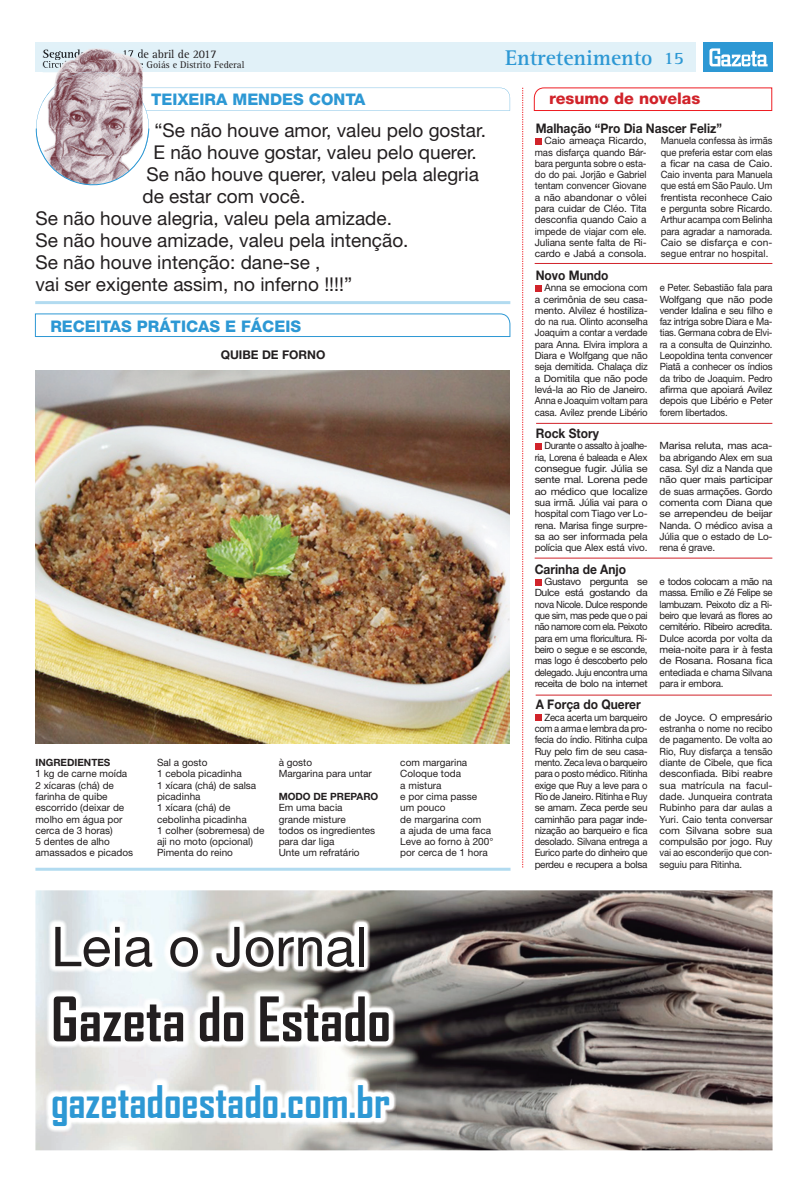
<style>
.page{position:relative;width:808px;height:1191px;background:#fff}
.page>*{position:absolute;margin:0;border:0;box-sizing:border-box;transform-origin:0 0}
.t1{font:700 58.8px "Agency FB";color:#231f20}
.t2{font:55.1px "Helvetica Neue";color:#231f20}
.t3{font:700 42.9px "Agency FB";color:#2d98d4}
.t4{font:700 22px "Rotis Serif";color:#2d98d4}
.t5{font:19px "Helvetica Neue";color:#231f20}
.t6{font:800 16px "Helvetica Neue";color:#2d98d4}
.t7{font:800 16px "Helvetica Neue";color:#d1232a}
.t8{font:700 13.2px "Helvetica Neue";color:#231f20;scale:.91 1}
.t9{font:700 12px "Helvetica Neue";color:#231f20}
.t10{font:10px/11.3px "Helvetica Neue";letter-spacing:-.01em;color:#231f20}
.t11{font:10px/11.3px "Helvetica Neue";letter-spacing:-.01em;color:#231f20;text-align:justify;scale:.94 1}
.t12{font:10px/11.3px "Helvetica Neue";letter-spacing:-.01em;color:#231f20;text-align:justify;scale:1.04 1}
.t13{font:10px/11.3px "Helvetica Neue";letter-spacing:-.01em;color:#231f20;text-align:justify;scale:.95 1}
.t14{font:10px/11.3px "Helvetica Neue";letter-spacing:-.01em;color:#231f20;text-align:justify;scale:1.1 1}
.t15{font:10px "Rotis Serif";color:#231f20}
.t16{font:700 10px "Helvetica Neue";color:#231f20}
.s1{font-size:18px}
</style>
<div class="page">
<div style="left:35px;top:43px;width:661px;height:29px;background:#e1f1f8"></div>
<div style="left:703px;top:43px;width:69px;height:29px;background:#2d98d4"></div>
<svg style="left:709px;top:48px;width:59px;height:18px"></svg>
<svg style="left:534px;top:88px;width:238px;height:23px"></svg>
<svg style="left:35px;top:313px;width:475px;height:24px"></svg>
<svg style="left:536px;top:138px;width:6px;height:6px"></svg>
<svg style="left:536px;top:285px;width:6px;height:6px"></svg>
<svg style="left:536px;top:443px;width:6px;height:6px"></svg>
<svg style="left:536px;top:579px;width:6px;height:6px"></svg>
<div style="left:536px;top:714px;width:6px;height:7px;background:#d1232a"></div>
<hr style="left:535px;top:263px;width:237px;height:1px;background:#d1232a">
<hr style="left:535px;top:558px;width:237px;height:1px;background:#d1232a">
<hr style="left:536px;top:423px;width:236px;height:1px;background:#d1232a">
<hr style="left:536px;top:695px;width:236px;height:1px;background:#d1232a">
<svg style="left:522px;top:88px;width:1px;height:779px"></svg>
<hr style="left:35px;top:301px;width:475px;height:3px;background:#b2dbf0">
<img style="left:35px;top:370px;width:475px;height:373px">
<img style="left:58px;top:60px;width:18px;height:12px">
<img style="left:76px;top:60px;width:33px;height:12px">
<img style="left:109px;top:53px;width:33px;height:19px">
<img style="left:105px;top:49px;width:13px;height:11px">
<img style="left:43px;top:49px;width:62px;height:11px">
<img style="left:123px;top:49px;width:19px;height:9px">
<img style="left:86px;top:61px;width:56px;height:9px">
<img style="left:43px;top:61px;width:43px;height:9px">
<svg style="left:36px;top:72px;width:474px;height:114px"></svg>
<img style="left:35px;top:890px;width:737px;height:260px">
<img style="left:47px;top:919px;width:349px;height:129px">
<img style="left:45px;top:1077px;width:351px;height:55px">
<hr style="left:35px;top:867px;width:475px;height:3px;background:#b2dbf0">
<p class="t15" style="left:43px;top:61px;width:203px">Circulação no Estado de Goiás e Distrito Federal</p>
<h3 class="t4" style="left:505px;top:50px;width:180px">Entretenimento <span class="s1">15</span></h3>
<h3 class="t6" style="left:151px;top:94px;width:216px">TEIXEIRA MENDES CONTA</h3>
<h3 class="t5" style="left:154px;top:123px;width:333px">“Se não houve amor, valeu pelo gostar.</h3>
<h3 class="t5" style="left:153px;top:145px;width:325px">E não houve gostar, valeu pelo querer.</h3>
<h3 class="t5" style="left:146px;top:167px;width:334px">Se não houve querer, valeu pela alegria</h3>
<h3 class="t5" style="left:142px;top:189px;width:164px">de estar com você.</h3>
<h3 class="t5" style="left:35px;top:211px;width:358px">Se não houve alegria, valeu pela amizade.</h3>
<h3 class="t5" style="left:35px;top:233px;width:375px">Se não houve amizade, valeu pela intenção.</h3>
<h3 class="t5" style="left:35px;top:255px;width:287px">Se não houve intenção: dane-se ,</h3>
<h3 class="t5" style="left:35px;top:277px;width:318px">vai ser exigente assim, no inferno !!!!”</h3>
<h3 class="t6" style="left:50px;top:320px;width:252px">RECEITAS PRÁTICAS E FÁCEIS</h3>
<p class="t9" style="left:221px;top:350px;width:106px">QUIBE DE FORNO</p>
<p class="t16" style="left:35px;top:759px;width:76px">INGREDIENTES</p>
<p class="t10" style="left:35px;top:769px;width:99px">1 kg de carne moída<br>2 xícaras (chá) de farinha de quibe escorrido (deixar de molho em água por cerca de 3 horas)<br>5 dentes de alho amassados e picados</p>
<p class="t10" style="left:157px;top:757px;width:109px">Sal a gosto<br>1 cebola picadinha<br>1 xícara (chá) de salsa picadinha<br>1 xícara (chá) de cebolinha picadinha<br>1 colher (sobremesa) de aji no moto (opcional)<br>Pimenta do reino</p>
<p class="t10" style="left:279px;top:757px;width:95px">à gosto<br>Margarina para untar</p>
<p class="t16" style="left:279px;top:792px;width:101px">MODO DE PREPARO</p>
<p class="t10" style="left:279px;top:803px;width:98px">Em uma bacia grande misture<br>todos os ingredientes para dar liga<br>Unte um refratário</p>
<p class="t10" style="left:400px;top:757px;width:95px">com margarina<br>Coloque toda<br>a mistura<br>e por cima passe um pouco<br>de margarina com<br>a ajuda de uma faca<br>Leve ao forno à 200° por cerca de 1 hora</p>
<h2 class="t2" style="left:51px;top:927px;width:318px">Leia o Jornal</h2>
<h1 class="t1" style="left:51px;top:982px;width:341px">Gazeta do Estado</h1>
<h3 class="t3" style="left:51px;top:1074px;width:341px">gazetadoestado.com.br</h3>
<h3 class="t7" style="left:549px;top:93px;width:153px">resumo de novelas</h3>
<h3 class="t8" style="left:536px;top:123px;width:206px">Malhação “Pro Dia Nascer Feliz”</h3>
<p class="t10" style="left:535px;top:136px;width:113px;text-align:justify;text-indent:10px">Caio ameaça Ricardo, mas disfarça quando Bár&shy;bara pergunta sobre o esta&shy;do do pai. Jorjão e Gabriel tentam convencer Giovane a não abandonar o vôlei para cuidar de Cléo. Tita desconfia quando Caio a impede de viajar com ele.<br>Juliana sente falta de Ri&shy;cardo e Jabá a consola.</p>
<p class="t11" style="left:661px;top:136px;width:120px">Manuela confessa às irmãs que preferia estar com elas a ficar na casa de Caio.<br>Caio inventa para Manuela que está em São Paulo. Um frentista reconhece Caio e pergunta sobre Ricardo.<br>Arthur acampa com Belinha para agradar a namorada.<br>Caio se disfarça e con&shy;segue entrar no hospital.</p>
<h3 class="t8" style="left:536px;top:270px;width:82px">Novo Mundo</h3>
<p class="t10" style="left:535px;top:283px;width:114px;text-align:justify;text-indent:10px">Anna se emociona com a cerimônia de seu casa&shy;mento. Alvilez é hostiliza&shy;do na rua. Olinto aconselha Joaquim a contar a verdade para Anna. Elvira implora a Diara e Wolfgang que não seja demitida. Chalaça diz a Domitila que não pode levá-la ao Rio de Janeiro.<br>Anna e Joaquim voltam para casa. Avilez prende Libério</p>
<p class="t11" style="left:660px;top:283px;width:122px">e Peter. Sebastião fala para Wolfgang que não pode vender Idalina e seu filho e faz intriga sobre Diara e Ma&shy;tias. Germana cobra de Elvi&shy;ra a consulta de Quinzinho.<br>Leopoldina tenta convencer Piatã a conhecer os índios da tribo de Joaquim. Pedro afirma que apoiará Avilez depois que Libério e Peter forem libertados.</p>
<p class="t11" style="left:535px;top:441px;width:122px;text-indent:10px">Durante o assalto à joalhe&shy;ria, Lorena é baleada e Alex consegue fugir. Júlia se sente mal. Lorena pede ao médico que localize sua irmã. Júlia vai para o hospital com Tiago ver Lo&shy;rena. Marisa finge surpre&shy;sa ao ser informada pela polícia que Alex está vivo.</p>
<p class="t14" style="left:660px;top:441px;width:104px">Marisa reluta, mas aca&shy;ba abrigando Alex em sua casa. Syl diz a Nanda que não quer mais participar de suas armações. Gordo comenta com Diana que se arrependeu de beijar Nanda. O médico avisa a Júlia que o estado de Lo&shy;rena é grave.</p>
<p class="t12" style="left:535px;top:577px;width:110px;text-indent:10px">Gustavo pergunta se Dulce está gostando da nova Nicole. Dulce responde que sim, mas pede que o pai não namore com ela. Peixoto para em uma floricultura. Ri&shy;beiro o segue e se esconde, mas logo é descoberto pelo delegado. Juju encontra uma receita de bolo na internet</p>
<p class="t10" style="left:660px;top:577px;width:114px;text-align:justify">e todos colocam a mão na massa. Emílio e Zé Felipe se lambuzam. Peixoto diz a Ri&shy;beiro que levará as flores ao cemitério. Ribeiro acredita.<br>Dulce acorda por volta da meia-noite para ir à festa de Rosana. Rosana fica entediada e chama Silvana para ir embora.</p>
<p class="t13" style="left:535px;top:712px;width:120px;text-indent:10px">Zeca acerta um barqueiro com a arma e lembra da pro&shy;fecia do índio. Ritinha culpa Ruy pelo fim de seu casa&shy;mento. Zeca leva o barqueiro para o posto médico. Ritinha exige que Ruy a leve para o Rio de Janeiro. Ritinha e Ruy se amam. Zeca perde seu caminhão para pagar inde&shy;nização ao barqueiro e fica desolado. Silvana entrega a Eurico parte do dinheiro que perdeu e recupera a bolsa</p>
<p class="t12" style="left:660px;top:712px;width:110px">de Joyce. O empresário estranha o nome no recibo de pagamento. De volta ao Rio, Ruy disfarça a tensão diante de Cibele, que fica desconfiada. Bibi reabre sua matrícula na facul&shy;dade. Junqueira contrata Rubinho para dar aulas a Yuri. Caio tenta conversar com Silvana sobre sua compulsão por jogo. Ruy vai ao esconderijo que con&shy;seguiu para Ritinha.</p>
<h3 class="t8" style="left:536px;top:429px;width:71px">Rock Story</h3>
<h3 class="t8" style="left:535px;top:564px;width:102px">Carinha de Anjo</h3>
<h3 class="t8" style="left:536px;top:700px;width:117px">A Força do Querer</h3>
</div>
